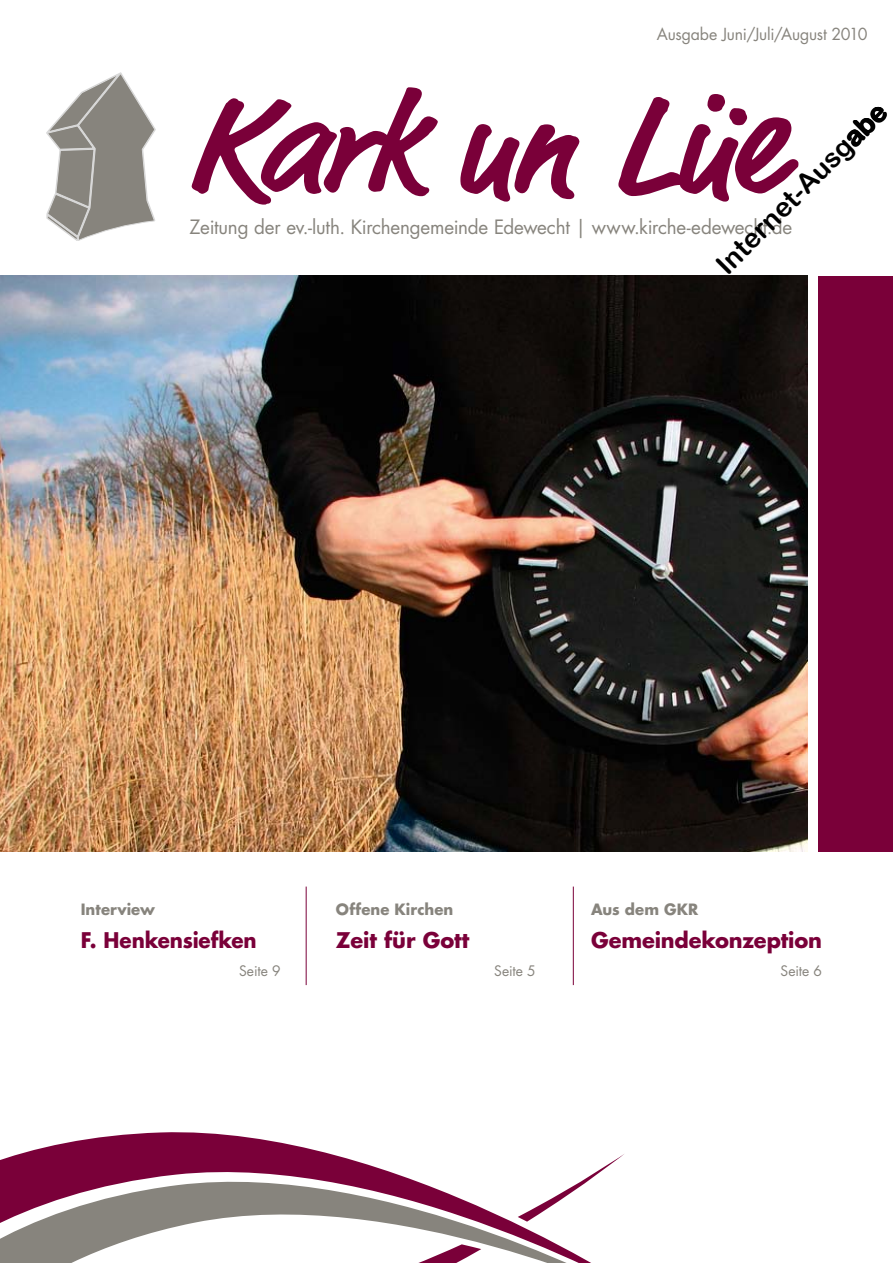
<style>
.page{position:relative;width:893px;height:1263px;background:#fff}
.page>*{position:absolute;margin:0;border:0;box-sizing:border-box;transform-origin:0 0}
.t1{font:700 142.5px "Market";letter-spacing:-.015em;color:#7a0039}
.t2{font:27px "Arial Rounded MT Bold";color:#000}
.t3{font:700 21px "Futura Std";letter-spacing:-.005em;color:#7a0039}
.t4{font:700 21px "Futura Std";letter-spacing:-.005em;color:#7a0039;scale:.95 1}
.t5{font:19.2px "Futura Std";letter-spacing:-.01em;color:#87847d}
.t6{font:16.2px "Futura Std";letter-spacing:-.015em;color:#87847d}
.t7{font:700 15.15px "Futura Std";letter-spacing:.005em;color:#87847d}
.t8{font:14.1px "Futura Std";color:#87847d}
</style>
<div class="page">
<div style="left:819px;top:276px;width:74px;height:575px;background:#7a0039"></div>
<svg style="left:6px;top:1132px;width:339px;height:26px;fill:#7a0039"></svg>
<svg style="left:0;top:1158px;width:591px;height:105px"></svg>
<svg style="left:242px;top:1244px;width:239px;height:19px"></svg>
<svg style="left:518px;top:1154px;width:106px;height:67px"></svg>
<svg style="left:514px;top:124px;width:65px;height:75px"></svg>
<svg style="left:46px;top:72px;width:110px;height:169px"></svg>
<hr style="left:306px;top:886px;width:1px;height:99px;background:#7a0039">
<hr style="left:573px;top:886px;width:1px;height:99px;background:#7a0039">
<img style="left:0;top:276px;width:808px;height:575px">
<p class="t6" style="left:657px;top:24px;width:212px">Ausgabe Juni/Juli/August 2010</p>
<p class="t1" style="left:187px;top:59px;width:595px">Kark u Lüe</p>
<h2 class="t2" style="left:709px;top:257px;width:230px;rotate:-45deg">Internet-Ausgabe</h2>
<p class="t5" style="left:190px;top:215px;width:604px">Zeitung der ev.-luth. Kirchengemeinde Edewecht | www.kirche-edewecht.de</p>
<p class="t7" style="left:81px;top:899px;width:76px">Interview</p>
<p class="t4" style="left:81px;top:926px;width:187px">F. Henkensiefken</p>
<p class="t8" style="left:239px;top:961px;width:43px">Seite 9</p>
<p class="t7" style="left:336px;top:899px;width:119px">Offene Kirchen</p>
<p class="t3" style="left:336px;top:926px;width:135px">Zeit für Gott</p>
<p class="t8" style="left:494px;top:962px;width:43px">Seite 5</p>
<p class="t7" style="left:591px;top:899px;width:109px">Aus dem GKR</p>
<p class="t3" style="left:591px;top:926px;width:233px">Gemeindekonzeption</p>
<p class="t8" style="left:781px;top:962px;width:43px">Seite 6</p>
</div>
